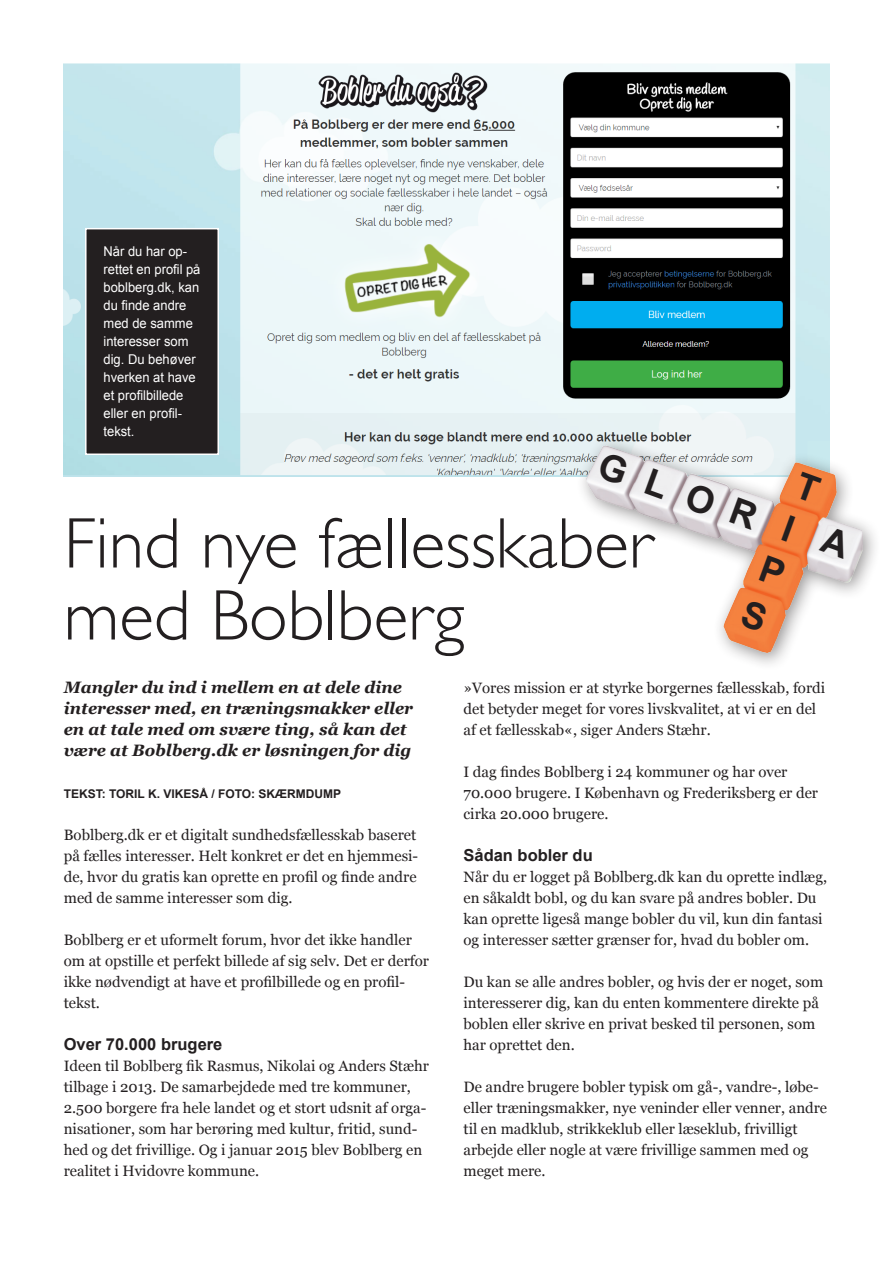
<style>
.page{position:relative;width:893px;height:1263px;background:#fff}
.page>*{position:absolute;margin:0;border:0;box-sizing:border-box;transform-origin:0 0}
.t1{font:300 72px/72px "Gill Sans";color:#231f20}
.t2{font:italic 700 16.5px/21px "Georgia";color:#231f20}
.t3{font:700 16.5px "Arial";color:#231f20}
.t4{font:15px/21px "Georgia";color:#231f20}
.t5{font:13.5px/18px "Arial";color:#fff;scale:.96 1}
.t6{font:700 12px "Arial";color:#231f20}
</style>
<div class="page">
<img style="left:64px;top:64px;width:765px;height:412px">
<img style="left:552px;top:433px;width:321px;height:230px">
<div style="left:86px;top:229px;width:132px;height:225px;background:#231f20"></div>
<div style="left:85px;top:228px;width:134px;height:227px;border:2px solid #fff"></div>
<svg style="left:597px;top:452px;width:32px;height:33px"></svg>
<svg style="left:645px;top:469px;width:26px;height:30px"></svg>
<svg style="left:684px;top:483px;width:33px;height:34px"></svg>
<svg style="left:729px;top:497px;width:31px;height:32px"></svg>
<svg style="left:759px;top:555px;width:27px;height:32px"></svg>
<svg style="left:740px;top:599px;width:29px;height:33px"></svg>
<svg style="left:793px;top:472px;width:29px;height:31px"></svg>
<svg style="left:781px;top:515px;width:14px;height:26px"></svg>
<svg style="left:819px;top:526px;width:33px;height:33px"></svg>
<p class="t5" style="left:104px;top:243px;width:102px">Når du har op&shy;rettet en profil på boblberg.dk, kan du finde andre med de samme interesser som dig. Du behøver hverken at have et profilbillede eller en profil&shy;tekst.</p>
<p class="t1" style="left:64px;top:507px;width:590px">Find nye fællesskaber med Boblberg</p>
<p class="t2" style="left:64px;top:677px;width:351px">Mangler du ind i mellem en at dele dine interesser med, en træningsmakker eller en at tale med om svære ting, så kan det være at Boblberg.dk er løsningen for dig</p>
<p class="t6" style="left:64px;top:786px;width:279px">TEKST: TORIL K. VIKESÅ / FOTO: SKÆRMDUMP</p>
<p class="t4" style="left:64px;top:825px;width:356px">Boblberg.dk er et digitalt sundhedsfællesskab baseret på fælles interesser. Helt konkret er det en hjemmesi&shy;de, hvor du gratis kan oprette en profil og finde andre med de samme interesser som dig.</p>
<p class="t4" style="left:64px;top:930px;width:367px">Boblberg er et uformelt forum, hvor det ikke handler om at opstille et perfekt billede af sig selv. Det er derfor ikke nødvendigt at have et profilbillede og en profil&shy;tekst.</p>
<p class="t3" style="left:64px;top:1033px;width:160px">Over 70.000 brugere</p>
<p class="t4" style="left:64px;top:1056px;width:367px">Ideen til Boblberg fik Rasmus, Nikolai og Anders Stæhr tilbage i 2013. De samarbejdede med tre kommuner, 2.500 borgere fra hele landet og et stort udsnit af orga&shy;nisationer, som har berøring med kultur, fritid, sund&shy;hed og det frivillige. Og i januar 2015 blev Boblberg en realitet i Hvidovre kommune.</p>
<p class="t4" style="left:463px;top:678px;width:363px">»Vores mission er at styrke borgernes fællesskab, fordi det betyder meget for vores livskvalitet, at vi er en del af et fællesskab«, siger Anders Stæhr.</p>
<p class="t4" style="left:463px;top:762px;width:356px">I dag findes Boblberg i 24 kommuner og har over<br>70.000 brugere. I København og Frederiksberg er der cirka 20.000 brugere.</p>
<p class="t3" style="left:463px;top:844px;width:131px">Sådan bobler du</p>
<p class="t4" style="left:463px;top:867px;width:365px">Når du er logget på Boblberg.dk kan du oprette indlæg, en såkaldt bobl, og du kan svare på andres bobler. Du kan oprette ligeså mange bobler du vil, kun din fantasi og interesser sætter grænser for, hvad du bobler om.</p>
<p class="t4" style="left:463px;top:972px;width:361px">Du kan se alle andres bobler, og hvis der er noget, som interesserer dig, kan du enten kommentere direkte på boblen eller skrive en privat besked til personen, som har oprettet den.</p>
<p class="t4" style="left:463px;top:1077px;width:365px">De andre brugere bobler typisk om gå-, vandre-, løbe&shy;eller træningsmakker, nye veninder eller venner, andre til en madklub, strikkeklub eller læseklub, frivilligt arbejde eller nogle at være frivillige sammen med og meget mere.</p>
</div>
